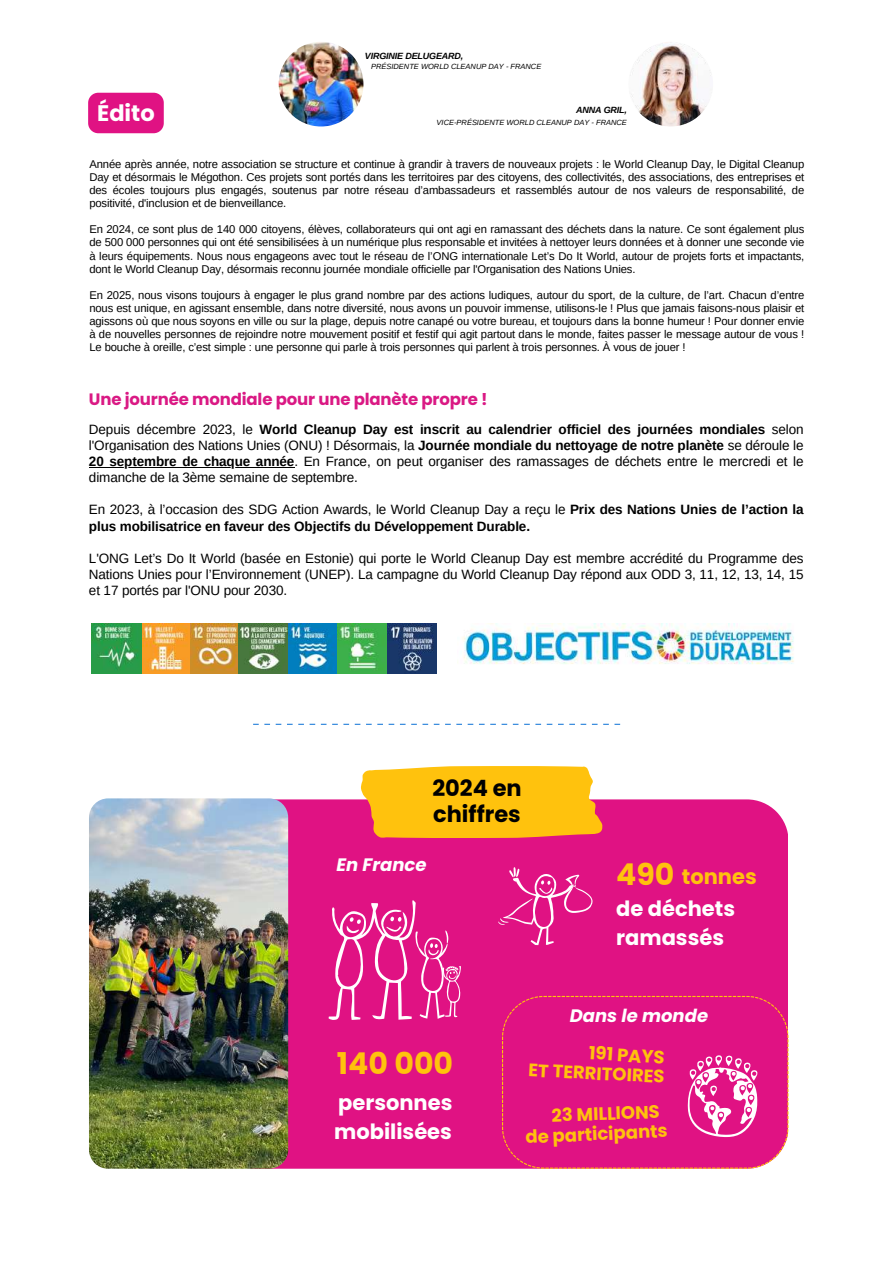
<style>
.page{position:relative;width:894px;height:1264px;background:#fff}
.page>*{position:absolute;margin:0;border:0;box-sizing:border-box;transform-origin:0 0}
.t1{font:700 30px "Poppins";color:#ffc20d}
.t2{font:700 22.5px/25.8px "Poppins";color:#000}
.t3{font:700 22.5px "Poppins";color:#fff}
.t4{font:700 21px/29.2px "Poppins";color:#fff}
.t5{font:700 21px "Poppins";color:#ffc20d}
.t6{font:700 18px "Poppins";color:#ffc20d}
.t7{font:italic 700 18px "Poppins";color:#fff}
.t8{font:700 16.5px "Poppins";letter-spacing:-.01em;color:#da1984}
.t9{font:13.5px/16px "Arimo";letter-spacing:-.01em;color:#000;text-align:justify}
.t10{font:700 13.5px/16px "Arimo";letter-spacing:-.01em;color:#000}
.t11{font:11.25px/13px "Arimo";letter-spacing:-.01em;color:#000;text-align:justify}
.t12{font:italic 700 9px "Arimo";letter-spacing:-.02em;color:#000}
.t13{font:italic 7.5px "Arimo";color:#000}
.s1{font-weight:700}
.s2{font-weight:400}
.s3{font-size:30px}
</style>
<div class="page">
<svg style="left:253px;top:723px;width:367px;height:2px"></svg>
<img style="left:92px;top:623px;width:146px;height:50px">
<img style="left:238px;top:623px;width:198px;height:50px">
<img style="left:457px;top:623px;width:337px;height:41px">
<div style="left:273px;top:799px;width:515px;height:369px;background:#e01283"></div>
<svg style="left:328px;top:896px;width:133px;height:124px;background:#e43897"></svg>
<svg style="left:497px;top:866px;width:95px;height:79px;background:#e32d91"></svg>
<img style="left:89px;top:798px;width:199px;height:370px;border-radius:19px">
<div style="left:502px;top:995px;width:286px;height:173px;background:#e01283"></div>
<svg style="left:687px;top:1054px;width:71px;height:83px"></svg>
<svg style="left:361px;top:766px;width:241px;height:71px;background:#fdbd1b"></svg>
<div style="left:88px;top:93px;width:76px;height:40px;background:#e01283;border-radius:10px"></div>
<hr style="left:89px;top:467px;width:205px;height:1px;background:#000">
<img style="left:278px;top:42px;width:85px;height:84px;border-radius:50%">
<img style="left:628px;top:42px;width:85px;height:84px;border-radius:50%">
<h2 class="t3" style="left:97px;top:97px;width:59px">Édito</h2>
<p class="t12" style="left:365px;top:51px;width:100px">VIRGINIE DELUGEARD,</p>
<p class="t13" style="left:371px;top:63px;width:172px">PRÉSIDENTE WORLD CLEANUP DAY - FRANCE</p>
<p class="t12" style="left:576px;top:105px;width:52px">ANNA GRIL,</p>
<p class="t13" style="left:436px;top:118px;width:192px">VICE-PRÉSIDENTE WORLD CLEANUP DAY - FRANCE</p>
<p class="t11" style="left:89px;top:157px;width:716px">Année après année, notre association se structure et continue à grandir à travers de nouveaux projets : le World Cleanup Day, le Digital Cleanup Day et désormais le Mégothon. Ces projets sont portés dans les territoires par des citoyens, des collectivités, des associations, des entreprises et des écoles toujours plus engagés, soutenus par notre réseau d’ambassadeurs et rassemblés autour de nos valeurs de responsabilité, de positivité, d'inclusion et de bienveillance.</p>
<p class="t11" style="left:89px;top:223px;width:716px">En 2024, ce sont plus de 140 000 citoyens, élèves, collaborateurs qui ont agi en ramassant des déchets dans la nature. Ce sont également plus de 500 000 personnes qui ont été sensibilisées à un numérique plus responsable et invitées à nettoyer leurs données et à donner une seconde vie à leurs équipements. Nous nous engageons avec tout le réseau de l’ONG internationale Let’s Do It World, autour de projets forts et impactants, dont le World Cleanup Day, désormais reconnu journée mondiale officielle par l'Organisation des Nations Unies.</p>
<p class="t11" style="left:89px;top:288px;width:716px">En 2025, nous visons toujours à engager le plus grand nombre par des actions ludiques, autour du sport, de la culture, de l’art. Chacun d’entre nous est unique, en agissant ensemble, dans notre diversité, nous avons un pouvoir immense, utilisons-le ! Plus que jamais faisons-nous plaisir et agissons où que nous soyons en ville ou sur la plage, depuis notre canapé ou votre bureau, et toujours dans la bonne humeur ! Pour donner envie à de nouvelles personnes de rejoindre notre mouvement positif et festif qui agit partout dans le monde, faites passer le message autour de vous !<br>Le bouche à oreille, c’est simple : une personne qui parle à trois personnes qui parlent à trois personnes. À vous de jouer !</p>
<h3 class="t8" style="left:89px;top:387px;width:400px">Une journée mondiale pour une planète propre !</h3>
<p class="t9" style="left:89px;top:421px;width:716px">Depuis décembre 2023, le <span class="s1">World Cleanup Day est inscrit au calendrier officiel des journées mondiales</span> selon l'Organisation des Nations Unies (ONU) ! Désormais, la <span class="s1">Journée mondiale du nettoyage de notre planète</span> se déroule le <span class="s1">20 septembre de chaque année</span>. En France, on peut organiser des ramassages de déchets entre le mercredi et le dimanche de la 3ème semaine de septembre.</p>
<p class="t10" style="left:89px;top:502px;width:716px"><span class="s2">En 2023, à l’occasion des SDG Action Awards, le World Cleanup Day a reçu le</span> Prix des Nations Unies de l’action la plus mobilisatrice en faveur des Objectifs du Développement Durable.</p>
<p class="t9" style="left:89px;top:550px;width:716px">L'ONG Let’s Do It World (basée en Estonie) qui porte le World Cleanup Day est membre accrédité du Programme des Nations Unies pour l’Environnement (UNEP). La campagne du World Cleanup Day répond aux ODD 3, 11, 12, 13, 14, 15 et 17 portés par l'ONU pour 2030.</p>
<h2 class="t2" style="left:432px;top:775px;width:91px">2024 en chiffres</h2>
<h3 class="t7" style="left:336px;top:851px;width:91px">En France</h3>
<h3 class="t5" style="left:616px;top:862px;width:142px"><span class="s3">490</span> tonnes</h3>
<h3 class="t4" style="left:616px;top:894px;width:120px">de déchets ramassés</h3>
<h1 class="t1" style="left:337px;top:1042px;width:118px">140 000</h1>
<h3 class="t7" style="left:569px;top:1003px;width:140px">Dans le monde</h3>
<h3 class="t6" style="left:589px;top:1039px;width:78px;rotate:4deg">191 PAYS</h3>
<h3 class="t6" style="left:529px;top:1057px;width:137px;rotate:3deg">ET TERRITOIRES</h3>
<h3 class="t4" style="left:334px;top:1087px;width:120px">personnes mobilisées</h3>
<h3 class="t6" style="left:551px;top:1102px;width:110px;rotate:-2deg">23 MILLIONS</h3>
<h3 class="t6" style="left:524px;top:1124px;width:144px;rotate:-3deg">de participants</h3>
</div>
